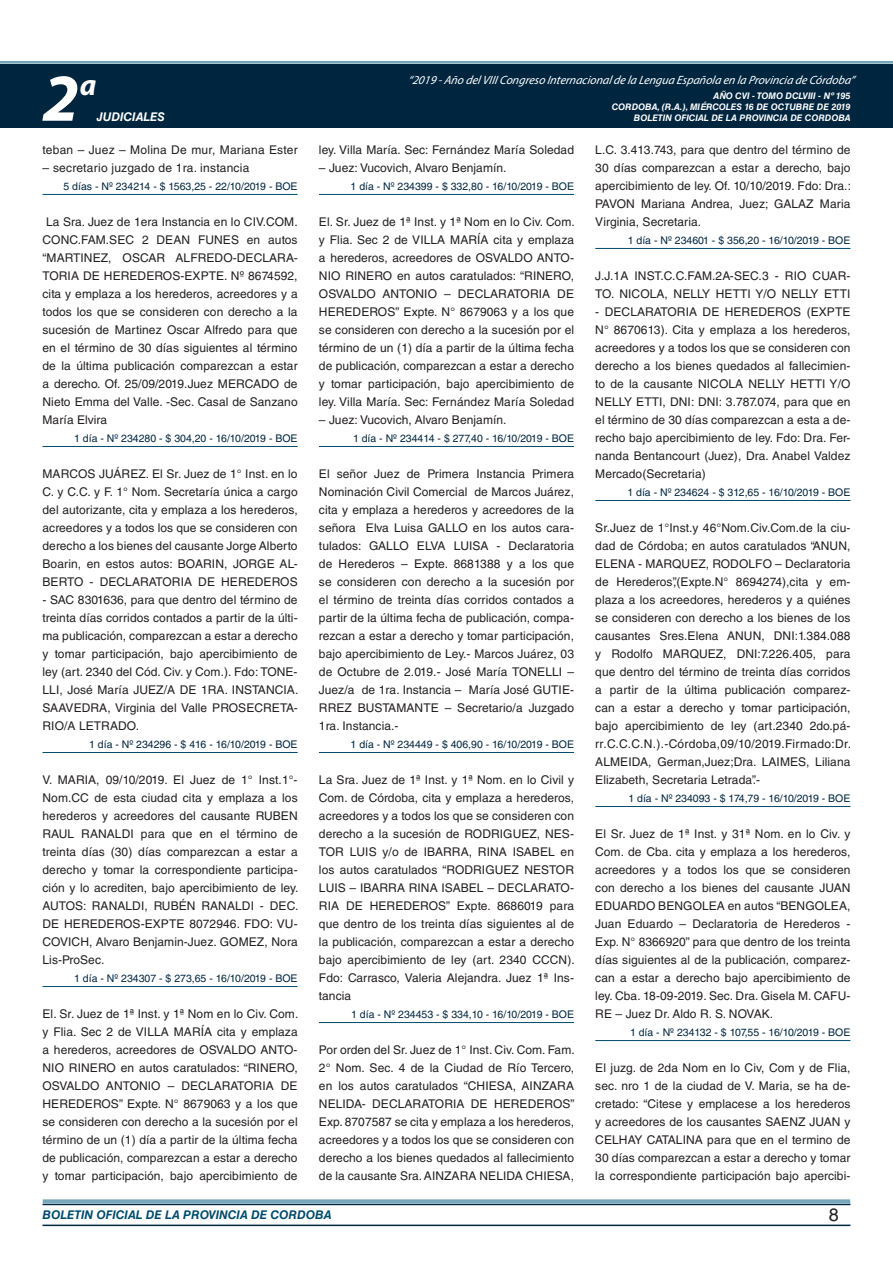
<style>
.page{position:relative;width:893px;height:1263px;background:#fff}
.page>*{position:absolute;margin:0;border:0;box-sizing:border-box;transform-origin:0 0}
.t1{font:italic 700 67.5px "Myriad Pro";color:#fff}
.t2{font:italic 700 30px "Myriad Pro";color:#fff}
.t3{font:18px "Helvetica LT Std";color:#231f20}
.t4{font:12px/18px "Helvetica LT Std";letter-spacing:.005em;color:#231f20;text-align:justify}
.t5{font:italic 12px "Myriad Pro";color:#fff}
.t6{font:italic 700 12px "Helvetica LT Std";color:#004b6c}
.t7{font:italic 700 12px "Helvetica LT Std";color:#fff}
.t8{font:10.5px "Helvetica LT Std";color:#00263f}
.t9{font:italic 700 9px/10.8px "Helvetica LT Std";color:#fff;text-align:right}
</style>
<div class="page">
<div style="left:0;top:61px;width:893px;height:6px;background:#fff;opacity:.75"></div>
<div style="left:0;top:64px;width:893px;height:64px;background:#00263f"></div>
<hr style="left:43px;top:1224px;width:807px;height:2px;background:#00263f">
<div style="left:42px;top:1198px;width:809px;height:8px;background:#fff;opacity:.75"></div>
<hr style="left:43px;top:194px;width:255px;height:1px;background:#004b6c">
<hr style="left:43px;top:446px;width:255px;height:1px;background:#004b6c">
<hr style="left:43px;top:752px;width:255px;height:1px;background:#004b6c">
<hr style="left:43px;top:986px;width:255px;height:1px;background:#004b6c">
<hr style="left:319px;top:194px;width:255px;height:1px;background:#004b6c">
<hr style="left:319px;top:446px;width:255px;height:1px;background:#004b6c">
<hr style="left:319px;top:752px;width:255px;height:1px;background:#004b6c">
<hr style="left:319px;top:1022px;width:255px;height:1px;background:#004b6c">
<hr style="left:595px;top:248px;width:255px;height:1px;background:#004b6c">
<hr style="left:595px;top:500px;width:255px;height:1px;background:#004b6c">
<hr style="left:595px;top:806px;width:255px;height:1px;background:#004b6c">
<hr style="left:595px;top:1040px;width:255px;height:1px;background:#004b6c">
<h2 class="t2" style="left:80px;top:66px;width:18px">a</h2>
<p class="t5" style="left:408px;top:72px;width:448px">“2019 -Año delVIIICongreso Internacionalde la Lengua Esp añola en la Provincia de Córdoba”</p>
<h1 class="t1" style="left:43px;top:54px;width:38px">2</h1>
<p class="t9" style="left:612px;top:91px;width:240px">AÑO CVI - TOMO DCLVIII - Nº 195<br>CORDOBA, (R.A.), MIÉRCOLES 16 DE OCTUBRE DE 2019</p>
<p class="t7" style="left:97px;top:110px;width:70px">JUDICIALES</p>
<p class="t9" style="left:634px;top:112px;width:218px">BOLETIN OFICIAL DE LA PROVINCIA DE CORDOBA</p>
<p class="t4" style="left:43px;top:141px;width:257px">teban – Juez – Molina De mur, Mariana Ester</p>
<p class="t4" style="left:43px;top:159px;width:208px">– secretario juzgado de 1ra. instancia</p>
<p class="t8" style="left:64px;top:180px;width:236px">5 días - Nº 234214 - $ 1563,25 - 22/10/2019 - BOE</p>
<p class="t4" style="left:43px;top:213px;width:257px">La Sra. Juez de 1era Instancia en lo CIV.COM.<br>CONC.FAM.SEC 2 DEAN FUNES en autos “MARTINEZ, OSCAR ALFREDO-DECLARA-TORIA DE HEREDEROS-EXPTE. Nº 8674592, cita y emplaza a los herederos, acreedores y a todos los que se consideren con derecho a la sucesión de Martinez Oscar Alfredo para que en el término de 30 días siguientes al término de la última publicación comparezcan a estar a derecho. Of. 25/09/2019.Juez MERCADO de Nieto Emma del Valle. -Sec. Casal de Sanzano María Elvira</p>
<p class="t8" style="left:74px;top:432px;width:225px">1 día - Nº 234280 - $ 304,20 - 16/10/2019 - BOE</p>
<p class="t4" style="left:43px;top:465px;width:257px">MARCOS JUÁREZ. El Sr. Juez de 1° Inst. en lo C. y C.C. y F. 1° Nom. Secretaría única a cargo del autorizante, cita y emplaza a los herederos, acreedores y a todos los que se consideren con derecho a los bienes del causante Jorge Alberto Boarin, en estos autos: BOARIN, JORGE AL-BERTO - DECLARATORIA DE HEREDEROS</p>
<p class="t4" style="left:43px;top:591px;width:257px">- SAC 8301636, para que dentro del término de treinta días corridos contados a partir de la últi&shy;ma publicación, comparezcan a estar a derecho y tomar participación, bajo apercibimiento de ley (art. 2340 del Cód. Civ. y Com.). Fdo: TONE-LLI, José María JUEZ/A DE 1RA. INSTANCIA.<br>SAAVEDRA, Virginia del Valle PROSECRETA-RIO/A LETRADO.</p>
<p class="t8" style="left:89px;top:738px;width:210px">1 día - Nº 234296 - $ 416 - 16/10/2019 - BOE</p>
<p class="t4" style="left:43px;top:771px;width:257px">V. MARIA, 09/10/2019. El Juez de 1° Inst.1°- Nom.CC de esta ciudad cita y emplaza a los herederos y acreedores del causante RUBEN RAUL RANALDI para que en el término de treinta días (30) días comparezcan a estar a derecho y tomar la correspondiente participa&shy;ción y lo acrediten, bajo apercibimiento de ley.<br>AUTOS: RANALDI, RUBÉN RANALDI - DEC.<br>DE HEREDEROS-EXPTE 8072946. FDO: VU-COVICH, Alvaro Benjamin-Juez. GOMEZ, Nora Lis-ProSec.</p>
<p class="t8" style="left:74px;top:972px;width:225px">1 día - Nº 234307 - $ 273,65 - 16/10/2019 - BOE</p>
<p class="t4" style="left:43px;top:1005px;width:257px">El. Sr. Juez de 1ª Inst. y 1ª Nom en lo Civ. Com. y Flia. Sec 2 de VILLA MARÍA cita y emplaza a herederos, acreedores de OSVALDO ANTO-NIO RINERO en autos caratulados: “RINERO, OSVALDO ANTONIO – DECLARATORIA DE HEREDEROS” Expte. N° 8679063 y a los que se consideren con derecho a la sucesión por el término de un (1) día a partir de la última fecha de publicación, comparezcan a estar a derecho y tomar participación, bajo apercibimiento de</p>
<p class="t4" style="left:319px;top:141px;width:257px">ley. Villa María. Sec: Fernández María Soledad</p>
<p class="t4" style="left:319px;top:159px;width:189px">– Juez: Vucovich, Alvaro Benjamín.</p>
<p class="t8" style="left:351px;top:180px;width:225px">1 día - Nº 234399 - $ 332,80 - 16/10/2019 - BOE</p>
<p class="t4" style="left:319px;top:213px;width:257px">El. Sr. Juez de 1ª Inst. y 1ª Nom en lo Civ. Com. y Flia. Sec 2 de VILLA MARÍA cita y emplaza a herederos, acreedores de OSVALDO ANTO-NIO RINERO en autos caratulados: “RINERO, OSVALDO ANTONIO – DECLARATORIA DE HEREDEROS” Expte. N° 8679063 y a los que se consideren con derecho a la sucesión por el término de un (1) día a partir de la última fecha de publicación, comparezcan a estar a derecho y tomar participación, bajo apercibimiento de ley. Villa María. Sec: Fernández María Soledad</p>
<p class="t4" style="left:319px;top:411px;width:189px">– Juez: Vucovich, Alvaro Benjamín.</p>
<p class="t8" style="left:353px;top:432px;width:223px">1 día - Nº 234414 - $ 277,40 - 16/10/2019 - BOE</p>
<p class="t4" style="left:319px;top:465px;width:257px">El señor Juez de Primera Instancia Primera Nominación Civil Comercial de Marcos Juárez, cita y emplaza a herederos y acreedores de la señora Elva Luisa GALLO en los autos cara&shy;tulados: GALLO ELVA LUISA - Declaratoria de Herederos – Expte. 8681388 y a los que se consideren con derecho a la sucesión por el término de treinta días corridos contados a partir de la última fecha de publicación, compa&shy;rezcan a estar a derecho y tomar participación, bajo apercibimiento de Ley.- Marcos Juárez, 03 de Octubre de 2.019.- José María TONELLI – Juez/a de 1ra. Instancia – María José GUTIE-RREZ BUSTAMANTE – Secretario/a Juzgado 1ra. Instancia.-</p>
<p class="t8" style="left:351px;top:738px;width:225px">1 día - Nº 234449 - $ 406,90 - 16/10/2019 - BOE</p>
<p class="t4" style="left:319px;top:771px;width:257px">La Sra. Juez de 1ª Inst. y 1ª Nom. en lo Civil y Com. de Córdoba, cita y emplaza a herederos, acreedores y a todos los que se consideren con derecho a la sucesión de RODRIGUEZ, NES-TOR LUIS y/o de IBARRA, RINA ISABEL en los autos caratulados “RODRIGUEZ NESTOR LUIS – IBARRA RINA ISABEL – DECLARATO-RIA DE HEREDEROS” Expte. 8686019 para que dentro de los treinta días siguientes al de la publicación, comparezcan a estar a derecho bajo apercibimiento de ley (art. 2340 CCCN).<br>Fdo: Carrasco, Valeria Alejandra. Juez 1ª Ins&shy;tancia</p>
<p class="t8" style="left:351px;top:1008px;width:224px">1 día - Nº 234453 - $ 334,10 - 16/10/2019 - BOE</p>
<p class="t4" style="left:319px;top:1041px;width:257px">Por orden del Sr. Juez de 1° Inst. Civ. Com. Fam.<br>2° Nom. Sec. 4 de la Ciudad de Río Tercero, en los autos caratulados “CHIESA, AINZARA NELIDA- DECLARATORIA DE HEREDEROS” Exp. 8707587 se cita y emplaza a los herederos, acreedores y a todos los que se consideren con derecho a los bienes quedados al fallecimiento de la causante Sra. AINZARA NELIDA CHIESA,</p>
<p class="t4" style="left:595px;top:141px;width:257px">L.C. 3.413.743, para que dentro del término de 30 días comparezcan a estar a derecho, bajo apercibimiento de ley. Of. 10/10/2019. Fdo: Dra.:<br>PAVON Mariana Andrea, Juez; GALAZ Maria Virginia, Secretaria.</p>
<p class="t8" style="left:628px;top:234px;width:224px">1 día - Nº 234601 - $ 356,20 - 16/10/2019 - BOE</p>
<p class="t4" style="left:595px;top:267px;width:257px">J.J.1A INST.C.C.FAM.2A-SEC.3 - RIO CUAR-<br>TO. NICOLA, NELLY HETTI Y/O NELLY ETTI</p>
<p class="t4" style="left:595px;top:303px;width:257px">- DECLARATORIA DE HEREDEROS (EXPTE N° 8670613). Cita y emplaza a los herederos, acreedores y a todos los que se consideren con derecho a los bienes quedados al fallecimien&shy;to de la causante NICOLA NELLY HETTI Y/O NELLY ETTI, DNI: DNI: 3.787.074, para que en el término de 30 días comparezcan a esta a de&shy;recho bajo apercibimiento de ley. Fdo: Dra. Fer&shy;nanda Bentancourt (Juez), Dra. Anabel Valdez Mercado(Secretaria)</p>
<p class="t8" style="left:627px;top:486px;width:225px">1 día - Nº 234624 - $ 312,65 - 16/10/2019 - BOE</p>
<p class="t4" style="left:595px;top:519px;width:257px">Sr.Juez de 1°Inst.y 46°Nom.Civ.Com.de la ciu&shy;dad de Córdoba; en autos caratulados “ANUN, ELENA - MARQUEZ, RODOLFO – Declaratoria de Herederos”,(Expte.N° 8694274),cita y em&shy;plaza a los acreedores, herederos y a quiénes se consideren con derecho a los bienes de los causantes Sres.Elena ANUN, DNI:1.384.088 y Rodolfo MARQUEZ, DNI:7.226.405, para que dentro del término de treinta días corridos a partir de la última publicación comparez&shy;can a estar a derecho y tomar participación, bajo apercibimiento de ley (art.2340 2do.pá&shy;rr.C.C.C.N.).-Córdoba,09/10/2019.Firmado:Dr.<br>ALMEIDA, German,Juez;Dra. LAIMES, Liliana Elizabeth, Secretaria Letrada”.-</p>
<p class="t8" style="left:628px;top:792px;width:224px">1 día - Nº 234093 - $ 174,79 - 16/10/2019 - BOE</p>
<p class="t4" style="left:595px;top:825px;width:257px">El Sr. Juez de 1ª Inst. y 31ª Nom. en lo Civ. y Com. de Cba. cita y emplaza a los herederos, acreedores y a todos los que se consideren con derecho a los bienes del causante JUAN EDUARDO BENGOLEA en autos “BENGOLEA, Juan Eduardo – Declaratoria de Herederos - Exp. N° 8366920” para que dentro de los treinta días siguientes al de la publicación, comparez&shy;can a estar a derecho bajo apercibimiento de ley. Cba. 18-09-2019. Sec. Dra. Gisela M. CAFU-RE – Juez Dr. Aldo R. S. NOVAK.</p>
<p class="t8" style="left:630px;top:1026px;width:222px">1 día - Nº 234132 - $ 107,55 - 16/10/2019 - BOE</p>
<p class="t4" style="left:595px;top:1059px;width:257px">El juzg. de 2da Nom en lo Civ, Com y de Flia, sec. nro 1 de la ciudad de V. Maria, se ha de&shy;cretado: “Citese y emplacese a los herederos y acreedores de los causantes SAENZ JUAN y CELHAY CATALINA para que en el termino de 30 días comparezcan a estar a derecho y tomar la correspondiente participación bajo apercibi-</p>
<p class="t6" style="left:43px;top:1208px;width:290px">BOLETIN OFICIAL DE LA PROVINCIA DE CORDOBA</p>
<h3 class="t3" style="left:829px;top:1204px;width:12px">8</h3>
</div>
